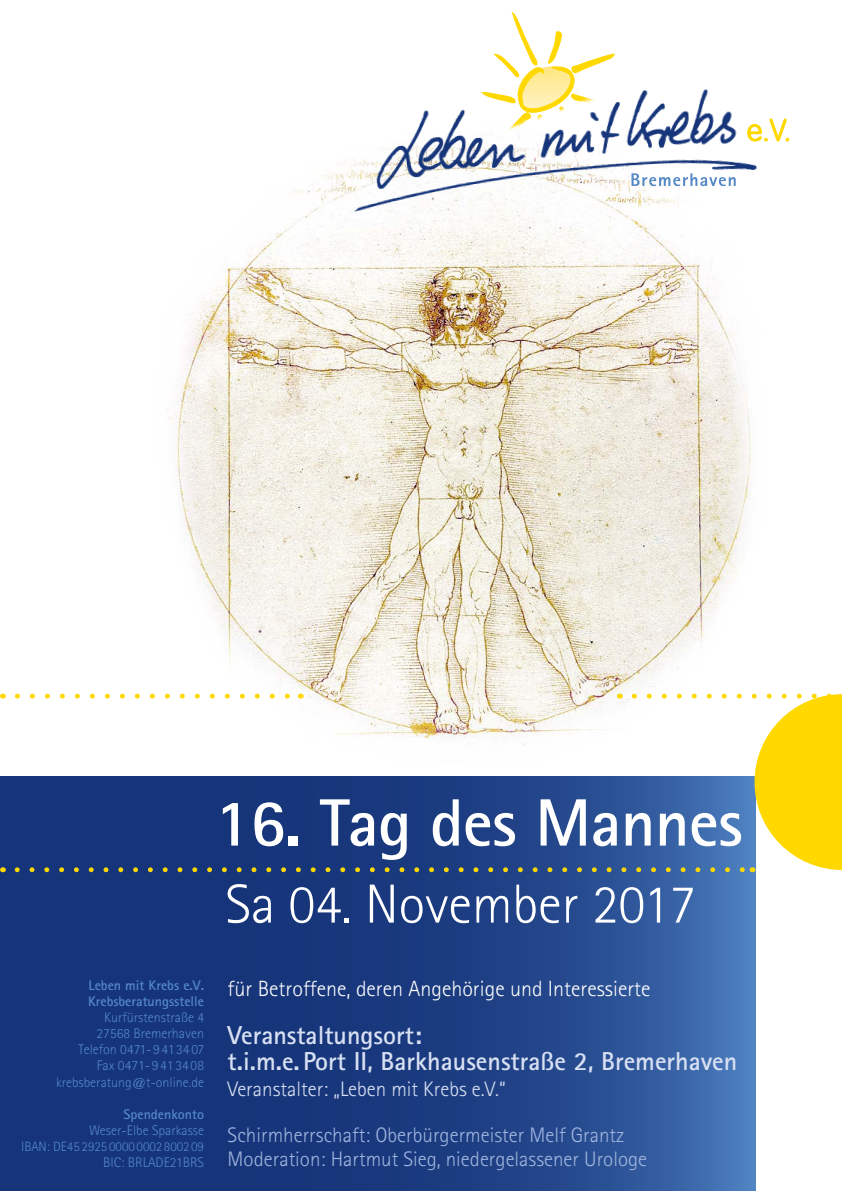
<style>
.page{position:relative;width:842px;height:1191px;background:#fff}
.page>*{position:absolute;margin:0;border:0;box-sizing:border-box;transform-origin:0 0}
.t1{font:700 67px "Rotis Sans Serif";letter-spacing:-.01em;color:#fff}
.t2{font:300 55px "Rotis Sans Serif";color:#fff}
.t3{font:700 26px/26px "Rotis Sans Serif";color:#d8e0f3}
.t4{font:300 22px "Rotis Sans Serif";color:#fff}
.t5{font:300 21px/24px "Rotis Sans Serif";color:#a0b5df}
.t6{font:300 21px "Rotis Sans Serif";color:#d8e0f3}
.t7{font:300 14px/16px "Rotis Sans Serif";color:#5488c7;text-align:right}
.t8{font:700 14px/16px "Rotis Sans Serif";color:#5488c7}
.t9{font:300 13.5px "Rotis Sans Serif";color:#5488c7}
</style>
<div class="page">
<img style="left:170px;top:139px;width:620px;height:554px">
<svg style="left:0;top:776px;width:755px;height:415px;background:#204286"></svg>
<svg style="left:17px;top:693px;width:825px;height:179px"></svg>
<img style="left:493px;top:11px;width:122px;height:61px">
<svg style="left:768px;top:118px;width:21px;height:24px"></svg>
<img style="left:334px;top:72px;width:434px;height:162px">
<h1 class="t1" style="left:215px;top:780px;width:530px">16. Tag des Mannes</h1>
<h2 class="t2" style="left:225px;top:872px;width:472px">Sa 04. November 2017</h2>
<p class="t8" style="left:88px;top:977px;width:118px">Leben mit Krebs e.V.<br>Krebsberatungsstelle</p>
<p class="t7" style="left:56px;top:1009px;width:150px">Kurfürstenstraße 4<br>27568 Bremerhaven<br>Telefon 0471-9 41 34 07<br>Fax 0471-9 41 34 08 krebsberatung@t-online.de</p>
<p class="t8" style="left:123px;top:1105px;width:82px">Spendenkonto</p>
<p class="t7" style="left:89px;top:1121px;width:117px">Weser-Elbe Sparkasse</p>
<p class="t9" style="left:21px;top:1138px;width:184px">IBAN: DE45 2925 0000 0002 8002 09</p>
<p class="t7" style="left:103px;top:1153px;width:102px">BIC: BRLADE21BRS</p>
<h3 class="t4" style="left:228px;top:976px;width:424px">für Betroffene, deren Angehörige und Interessierte</h3>
<h3 class="t3" style="left:228px;top:1021px;width:511px">Veranstaltungsort:<br>t.i.m.e.Port II, Barkhausenstraße 2, Bremerhaven</h3>
<h3 class="t6" style="left:228px;top:1077px;width:280px">Veranstalter: „Leben mit Krebs e.V.“</h3>
<h3 class="t5" style="left:228px;top:1123px;width:421px">Schirmherrschaft: Oberbürgermeister Melf Grantz<br>Moderation: Hartmut Sieg, niedergelassener Urologe</h3>
</div>
